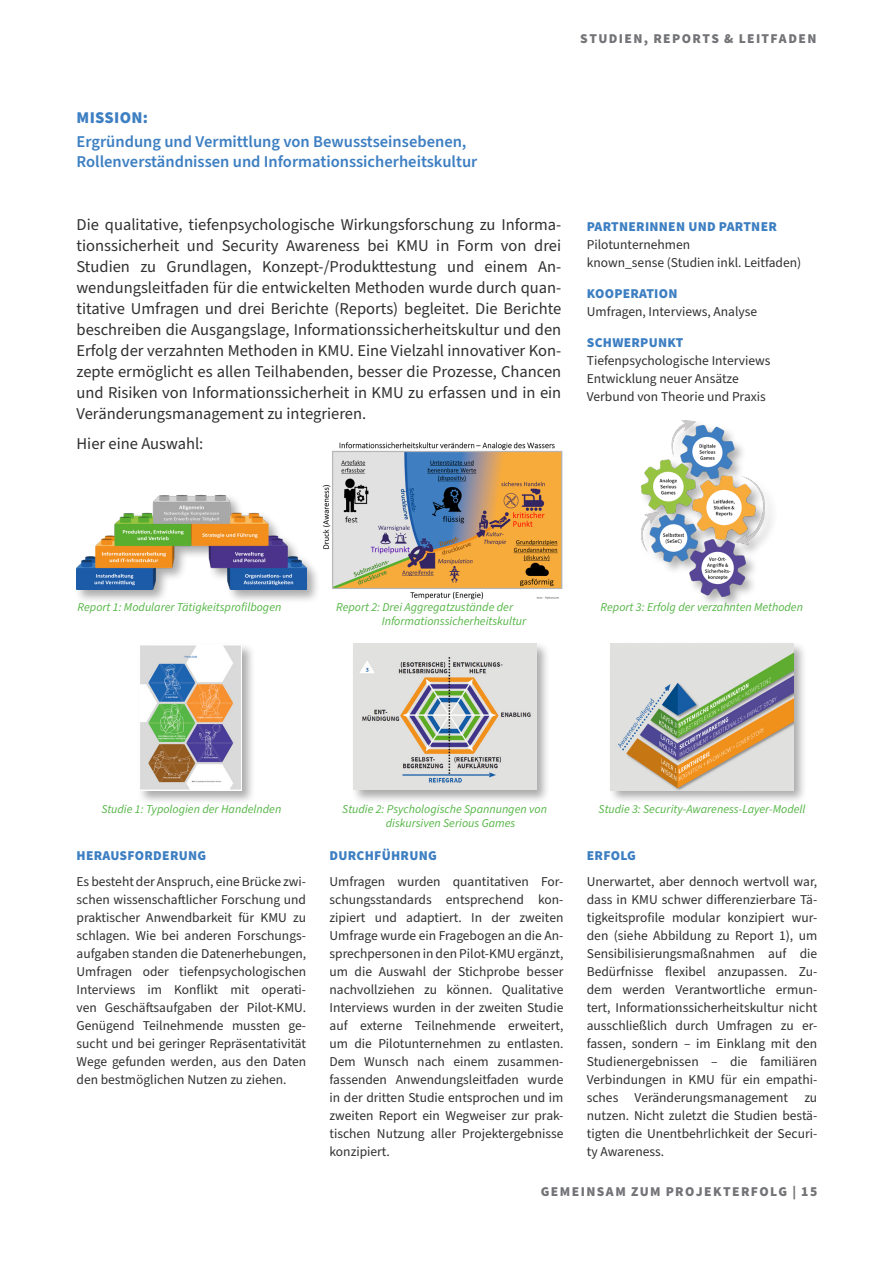
<style>
.page{position:relative;width:893px;height:1263px;background:#fff}
.page>*{position:absolute;margin:0;border:0;box-sizing:border-box;transform-origin:0 0}
.Fliestext_11pt{font:16.5px/21px "Source Sans Pro";color:#312f30;text-align:justify}
.R3_Head_3{font:600 16.5px/19.8px "Source Sans Pro";color:#3d7fc2}
.R3_Head_5{font:900 16.5px "Source Sans Pro";letter-spacing:.02em;color:#3d7fc2}
.Fliestext_9pt_block{font:13.5px/18px "Source Sans Pro";color:#312f30;text-align:justify}
.Fliestext_9pt_links{font:13.5px/18px "Source Sans Pro";color:#312f30}
.PD_Head_4{font:900 13.5px "Source Sans Pro";letter-spacing:.02em;color:#3d7fc2}
.Kopfzeile_re{font:900 13.5px "Source Sans Pro";letter-spacing:.105em;color:#737477}
.Abbildungsbeschriften_8pt{font:italic 12px/14.4px "Source Sans Pro";color:#56b647}
</style>
<div class="page">
<div style="left:74px;top:493px;width:247px;height:111px;background:#312f30;opacity:.4"></div>
<img style="left:77px;top:495px;width:229px;height:95px">
<div style="left:137px;top:642px;width:119px;height:163px;background:#312f30;opacity:.4"></div>
<img style="left:139px;top:644px;width:103px;height:147px">
<div style="left:351px;top:641px;width:200px;height:163px;background:#312f30;opacity:.4"></div>
<img style="left:354px;top:643px;width:182px;height:147px">
<div style="left:640px;top:419px;width:138px;height:191px;background:#312f30;opacity:.4"></div>
<img style="left:641px;top:421px;width:123px;height:175px">
<img style="left:322px;top:442px;width:241px;height:158px">
<div style="left:608px;top:642px;width:199px;height:163px;background:#312f30;opacity:.4"></div>
<img style="left:610px;top:644px;width:183px;height:146px">
<p class="Kopfzeile_re" style="left:580px;top:30px;width:238px">STUDIEN, REPORTS &amp; LEITFADEN</p>
<p class="R3_Head_5" style="left:77px;top:106px;width:73px">MISSION:</p>
<p class="R3_Head_3" style="left:77px;top:132px;width:402px">Ergründung und Vermittlung von Bewusstseinsebenen,<br>Rollenverständnissen und Informationssicherheitskultur</p>
<p class="Fliestext_11pt" style="left:77px;top:214px;width:486px">Die qualitative, tiefenpsychologische Wirkungsforschung zu Informa&shy;tionssicherheit und Security Awareness bei KMU in Form von drei Studien zu Grundlagen, Konzept-/Produkttestung und einem An&shy;wendungsleitfaden für die entwickelten Methoden wurde durch quan&shy;titative Umfragen und drei Berichte (Reports) begleitet. Die Berichte beschreiben die Ausgangslage, Informationssicherheitskultur und den Erfolg der verzahnten Methoden in KMU. Eine Vielzahl innovativer Kon&shy;zepte ermöglicht es allen Teilhabenden, besser die Prozesse, Chancen und Risiken von Informationssicherheit in KMU zu erfassen und in ein Veränderungsmanagement zu integrieren.</p>
<p class="Fliestext_11pt" style="left:77px;top:433px;width:128px">Hier eine Auswahl:</p>
<p class="PD_Head_4" style="left:587px;top:217px;width:192px">PARTNERINNEN UND PARTNER</p>
<p class="Fliestext_9pt_links" style="left:587px;top:236px;width:216px">Pilotunternehmen<br>known_sense (Studien inkl. Leitfaden)</p>
<p class="PD_Head_4" style="left:587px;top:284px;width:92px">KOOPERATION</p>
<p class="Fliestext_9pt_links" style="left:587px;top:303px;width:172px">Umfragen, Interviews, Analyse</p>
<p class="PD_Head_4" style="left:587px;top:334px;width:98px">SCHWERPUNKT</p>
<p class="Fliestext_9pt_links" style="left:587px;top:352px;width:185px">Tiefenpsychologische Interviews<br>Entwicklung neuer Ansätze<br>Verbund von Theorie und Praxis</p>
<p class="Abbildungsbeschriften_8pt" style="left:78px;top:600px;width:205px">Report 1: Modularer Tätigkeitsprofilbogen</p>
<p class="Abbildungsbeschriften_8pt" style="left:382px;top:600px;width:146px;text-indent:-46px">Report 2: Drei Aggregatzustände der<br>Informationssicherheitskultur</p>
<p class="Abbildungsbeschriften_8pt" style="left:601px;top:600px;width:204px">Report 3: Erfolg der verzahnten Methoden</p>
<p class="Abbildungsbeschriften_8pt" style="left:101px;top:802px;width:181px">Studie 1: Typologien der Handelnden</p>
<p class="Abbildungsbeschriften_8pt" style="left:386px;top:802px;width:163px;text-indent:-43px">Studie 2: Psychologische Spannungen von diskursiven Serious Games</p>
<p class="Abbildungsbeschriften_8pt" style="left:599px;top:802px;width:208px">Studie 3: Security-Awareness-Layer-Modell</p>
<p class="PD_Head_4" style="left:77px;top:846px;width:131px">HERAUSFORDERUNG</p>
<p class="Fliestext_9pt_block" style="left:77px;top:873px;width:231px">Es besteht der Anspruch, eine Brücke zwi&shy;schen wissenschaftlicher Forschung und praktischer Anwendbarkeit für KMU zu schlagen. Wie bei anderen Forschungs&shy;aufgaben standen die Datenerhebungen, Umfragen oder tiefenpsychologischen Interviews im Konflikt mit operati&shy;ven Geschäftsaufgaben der Pilot-KMU.<br>Genügend Teilnehmende mussten ge&shy;sucht und bei geringer Repräsentativität Wege gefunden werden, aus den Daten den bestmöglichen Nutzen zu ziehen.</p>
<p class="PD_Head_4" style="left:330px;top:846px;width:109px">DURCHFÜHRUNG</p>
<p class="Fliestext_9pt_block" style="left:330px;top:873px;width:235px">Umfragen wurden quantitativen For&shy;schungsstandards entsprechend kon&shy;zipiert und adaptiert. In der zweiten Umfrage wurde ein Fragebogen an die An&shy;sprechpersonen in den Pilot-KMU ergänzt, um die Auswahl der Stichprobe besser nachvollziehen zu können. Qualitative Interviews wurden in der zweiten Studie auf externe Teilnehmende erweitert, um die Pilotunternehmen zu entlasten.<br>Dem Wunsch nach einem zusammen&shy;fassenden Anwendungsleitfaden wurde in der dritten Studie entsprochen und im zweiten Report ein Wegweiser zur prak&shy;tischen Nutzung aller Projektergebnisse konzipiert.</p>
<p class="PD_Head_4" style="left:587px;top:846px;width:51px">ERFOLG</p>
<p class="Fliestext_9pt_block" style="left:587px;top:873px;width:232px">Unerwartet, aber dennoch wertvoll war, dass in KMU schwer differenzierbare Tä&shy;tigkeitsprofile modular konzipiert wur&shy;den (siehe Abbildung zu Report 1), um Sensibilisierungsmaßnahmen auf die Bedürfnisse flexibel anzupassen. Zu&shy;dem werden Verantwortliche ermun&shy;tert, Informationssicherheitskultur nicht ausschließlich durch Umfragen zu er&shy;fassen, sondern – im Einklang mit den Studienergebnissen – die familiären Verbindungen in KMU für ein empathi&shy;sches Veränderungsmanagement zu nutzen. Nicht zuletzt die Studien bestä&shy;tigten die Unentbehrlichkeit der Securi&shy;ty Awareness.</p>
<p class="Kopfzeile_re" style="left:541px;top:1182px;width:278px">GEMEINSAM ZUM PROJEKTERFOLG | 15</p>
</div>
